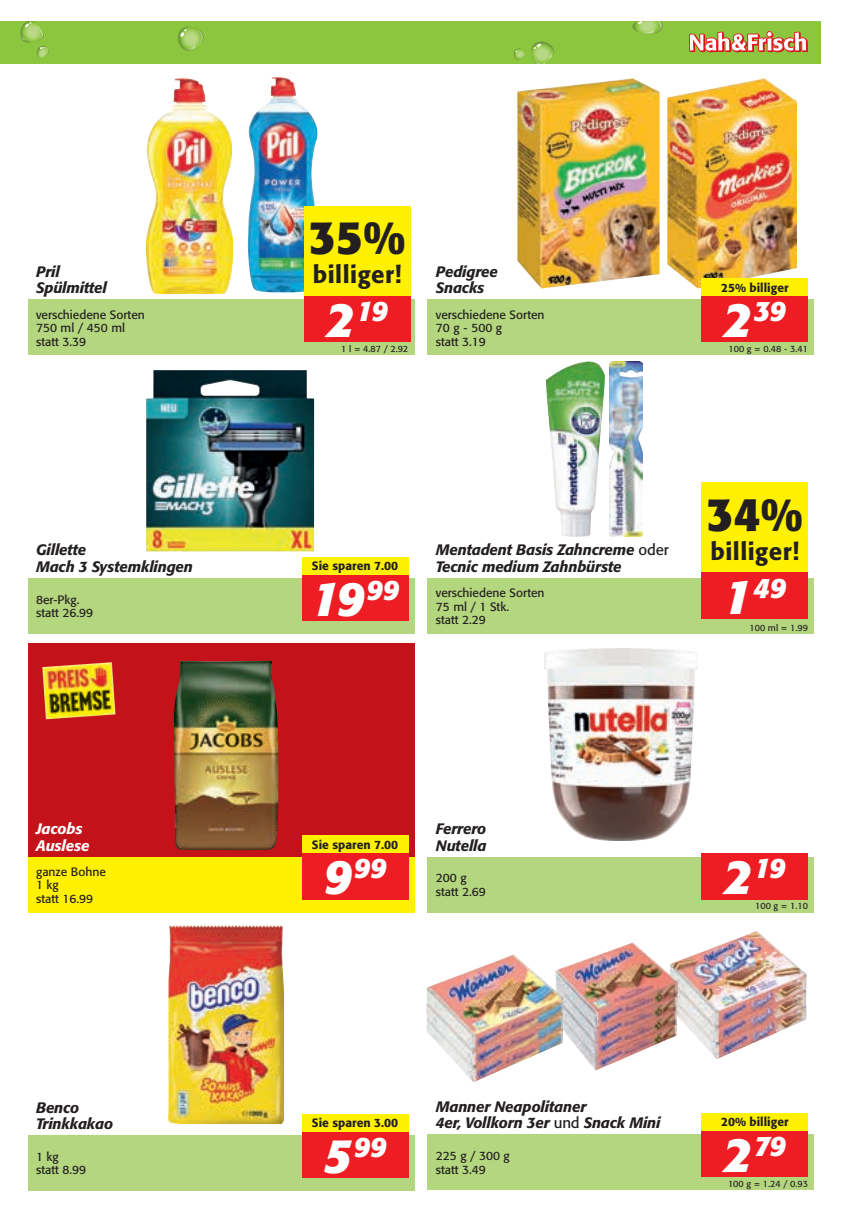
<style>
.page{position:relative;width:842px;height:1212px;background:#fff}
.page>*{position:absolute;margin:0;border:0;box-sizing:border-box;transform-origin:0 0}
.t1{font:italic 700 48px "Formata Std";color:#fff}
.t2{font:700 46.5px "Formata Std";color:#231f20}
.t3{font:italic 700 28.05px "Formata Std";letter-spacing:-.015em;color:#fff}
.t4{font:500 24px "Formata Std";letter-spacing:.02em;color:#231f20}
.t5{font:italic 500 15px/16.5px "Formata Std";letter-spacing:-.01em;color:#231f20}
.t6{font:italic 500 15px/16.5px "Formata Std";letter-spacing:-.01em;color:#fff}
.t7{font:12px/13.5px "Formata Std";color:#231f20}
.t8{font:500 12px "Formata Std";color:#231f20}
.t9{font:9px "Formata Std";color:#231f20}
.s1{font-size:48px}
.s2{font-weight:400;font-style:normal}
</style>
<div class="page">
<div style="left:28px;top:643px;width:387px;height:269px;background:#c4121a"></div>
<img style="left:42px;top:662px;width:74px;height:58px">
<div style="left:28px;top:857px;width:387px;height:55px;background:#fff101"></div>
<img style="left:678px;top:931px;width:129px;height:128px">
<img style="left:563px;top:942px;width:115px;height:128px">
<div style="left:427px;top:1134px;width:387px;height:56px;background:#b3d67f"></div>
<div style="left:702px;top:1130px;width:106px;height:47px;background:#ee1d23"></div>
<div style="left:702px;top:1113px;width:106px;height:17px;background:#fff101"></div>
<img style="left:544px;top:648px;width:154px;height:193px">
<div style="left:427px;top:857px;width:387px;height:55px;background:#b3d67f"></div>
<div style="left:702px;top:853px;width:106px;height:46px;background:#ee1d23"></div>
<img style="left:174px;top:661px;width:104px;height:189px">
<div style="left:302px;top:853px;width:106px;height:46px;background:#ee1d23"></div>
<div style="left:302px;top:836px;width:106px;height:17px;background:#fff101"></div>
<img style="left:168px;top:926px;width:116px;height:198px">
<div style="left:28px;top:1135px;width:387px;height:56px;background:#b3d67f"></div>
<div style="left:302px;top:1131px;width:106px;height:47px;background:#ee1d23"></div>
<div style="left:302px;top:1114px;width:106px;height:17px;background:#fff101"></div>
<img style="left:546px;top:361px;width:59px;height:176px">
<img style="left:610px;top:361px;width:33px;height:175px">
<div style="left:427px;top:578px;width:387px;height:56px;background:#b3d67f"></div>
<img style="left:517px;top:78px;width:143px;height:210px">
<img style="left:667px;top:78px;width:130px;height:210px">
<div style="left:427px;top:300px;width:387px;height:55px;background:#b3d67f"></div>
<div style="left:702px;top:296px;width:106px;height:46px;background:#ee1d23"></div>
<div style="left:702px;top:279px;width:106px;height:17px;background:#fff101"></div>
<img style="left:146px;top:370px;width:168px;height:181px">
<div style="left:28px;top:578px;width:387px;height:56px;background:#b3d67f"></div>
<div style="left:302px;top:574px;width:106px;height:47px;background:#ee1d23"></div>
<div style="left:302px;top:557px;width:106px;height:17px;background:#fff101"></div>
<img style="left:146px;top:78px;width:87px;height:215px">
<img style="left:248px;top:77px;width:69px;height:215px">
<div style="left:28px;top:300px;width:387px;height:55px;background:#b3d67f"></div>
<img style="left:427px;top:954px;width:136px;height:128px">
<div style="left:304px;top:296px;width:106px;height:46px;background:#ee1d23"></div>
<div style="left:304px;top:206px;width:106px;height:90px;background:#fff101"></div>
<div style="left:702px;top:572px;width:106px;height:47px;background:#ee1d23"></div>
<div style="left:702px;top:483px;width:106px;height:89px;background:#fff101"></div>
<div style="left:0;top:21px;width:821px;height:43px;background:#8bc63e"></div>
<svg style="left:20px;top:21px;width:29px;height:37px"></svg>
<svg style="left:632px;top:21px;width:31px;height:13px"></svg>
<svg style="left:531px;top:41px;width:23px;height:23px"></svg>
<svg style="left:514px;top:48px;width:11px;height:12px"></svg>
<svg style="left:178px;top:27px;width:26px;height:24px"></svg>
<svg style="left:689px;top:31px;width:119px;height:21px"></svg>
<p class="t5" style="left:36px;top:263px;width:72px">Pril<br>Spülmittel</p>
<p class="t7" style="left:36px;top:307px;width:110px">verschiedene Sorten<br>750 ml / 450 ml statt 3.39</p>
<p class="t5" style="left:36px;top:542px;width:158px">Gillette<br>Mach 3 Systemklingen</p>
<p class="t7" style="left:36px;top:593px;width:58px">8er-Pkg. statt 26.99</p>
<h2 class="t2" style="left:309px;top:209px;width:98px">35%</h2>
<h3 class="t4" style="left:313px;top:260px;width:90px">billiger!</h3>
<h3 class="t3" style="left:327px;top:294px;width:63px"><span class="s1">2</span>19</h3>
<p class="t9" style="left:341px;top:343px;width:68px">1 l = 4.87 / 2.92</p>
<p class="t5" style="left:436px;top:263px;width:64px">Pedigree<br>Snacks</p>
<p class="t8" style="left:721px;top:280px;width:69px">25% billiger</p>
<p class="t7" style="left:436px;top:307px;width:110px">verschiedene Sorten<br>70 g - 500 g<br>statt 3.19</p>
<h3 class="t3" style="left:724px;top:294px;width:64px"><span class="s1">2</span>39</h3>
<p class="t9" style="left:728px;top:343px;width:81px">100 g = 0.48 - 3.41</p>
<p class="t8" style="left:312px;top:558px;width:88px">Sie sparen 7.00</p>
<h1 class="t1" style="left:311px;top:569px;width:90px">19<sup>99</sup></h1>
<p class="t5" style="left:436px;top:542px;width:234px">Mentadent Basis Zahncreme <span class="s2">oder<br></span>Tecnic medium Zahnbürste</p>
<p class="t7" style="left:436px;top:586px;width:110px">verschiedene Sorten<br>75 ml / 1 Stk.<br>statt 2.29</p>
<h2 class="t2" style="left:706px;top:485px;width:98px">34%</h2>
<h3 class="t4" style="left:710px;top:536px;width:90px">billiger!</h3>
<h3 class="t3" style="left:723px;top:570px;width:64px"><span class="s1">1</span>49</h3>
<p class="t9" style="left:750px;top:622px;width:60px">100 ml = 1.99</p>
<p class="t6" style="left:36px;top:820px;width:55px">Jacobs<br>Auslese</p>
<p class="t8" style="left:312px;top:837px;width:88px">Sie sparen 7.00</p>
<p class="t7" style="left:36px;top:864px;width:71px">ganze Bohne<br>1 kg<br>statt 16.99</p>
<h3 class="t3" style="left:324px;top:851px;width:64px"><span class="s1">9</span>99</h3>
<p class="t5" style="left:436px;top:820px;width:52px">Ferrero<br>Nutella</p>
<p class="t7" style="left:436px;top:871px;width:52px">200 g statt 2.69</p>
<h3 class="t3" style="left:724px;top:851px;width:63px"><span class="s1">2</span>19</h3>
<p class="t9" style="left:755px;top:900px;width:54px">100 g = 1.10</p>
<p class="t5" style="left:36px;top:1099px;width:79px">Benco<br>Trinkkakao</p>
<p class="t7" style="left:36px;top:1150px;width:52px">1 kg<br>statt 8.99</p>
<p class="t8" style="left:312px;top:1116px;width:88px">Sie sparen 3.00</p>
<h3 class="t3" style="left:324px;top:1129px;width:64px"><span class="s1">5</span>99</h3>
<p class="t5" style="left:436px;top:1098px;width:226px">Manner Neapolitaner<br>4er, Vollkorn 3er <span class="s2">und</span> Snack Mini</p>
<p class="t7" style="left:436px;top:1149px;width:75px">225 g / 300 g statt 3.49</p>
<p class="t8" style="left:721px;top:1115px;width:69px">20% billiger</p>
<h3 class="t3" style="left:724px;top:1129px;width:64px"><span class="s1">2</span>79</h3>
<p class="t9" style="left:728px;top:1178px;width:81px">100 g = 1.24 / 0.93</p>
</div>
